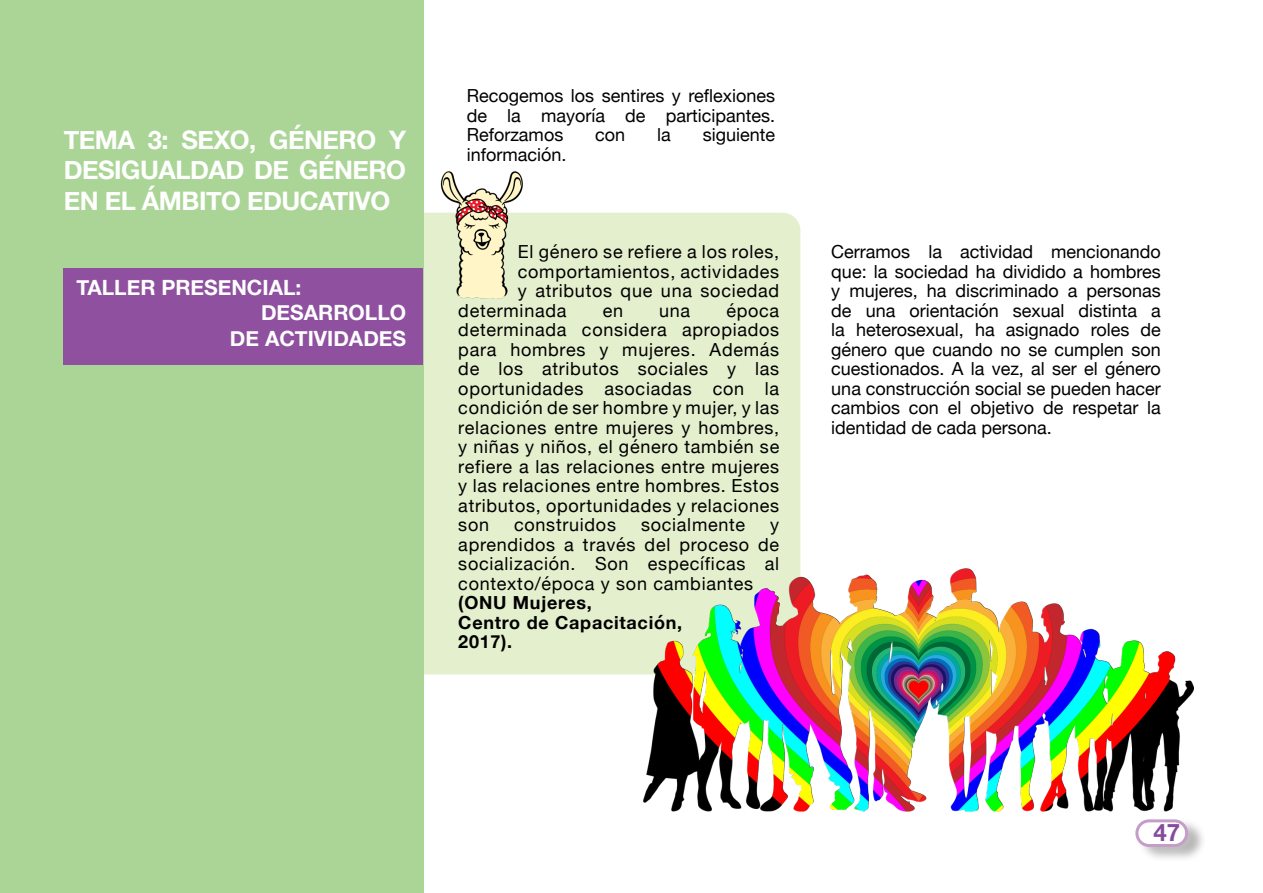
<style>
.page{position:relative;width:1263px;height:893px;background:#fff}
.page>*{position:absolute;margin:0;border:0;box-sizing:border-box;transform-origin:0 0}
.título{font:700 25.5px/30.6px "Helvetica Neue";letter-spacing:-.02em;color:#fff;text-align:justify}
.t1{font:700 24px "Helvetica Neue";color:#864c9c}
.subtítulo{font:700 21px "Helvetica Neue";color:#fff}
.recuadro_import{font:18px/19.5px "Helvetica Neue";letter-spacing:.04em;color:#000;text-align:justify}
.con_color{font:18px/19.5px "Helvetica Neue";color:#000;text-align:justify}
.anexos{font:18px/19.5px "Helvetica Neue";color:#000;text-align:justify}
.recuadro_import-2{font:700 18px "Helvetica Neue";letter-spacing:.04em;color:#000}
</style>
<div class="page">
<div style="left:1105px;top:789px;width:113px;height:88px;background:#fff;opacity:.75"></div>
<div style="left:1137px;top:821px;width:49px;height:24px;background:#fff;border-radius:12px"></div>
<div style="left:1135px;top:819px;width:53px;height:28px;border:3px solid #c59dc8;border-radius:12px"></div>
<div style="left:386px;top:213px;width:414px;height:461px;background:#e4efcd;border-radius:18px"></div>
<div style="left:0;top:0;width:423px;height:893px;background:#abd596"></div>
<div style="left:64px;top:268px;width:359px;height:97px;background:#8e509f"></div>
<img style="left:644px;top:552px;width:549px;height:275px">
<img style="left:436px;top:171px;width:90px;height:128px">
<p class="título" style="left:64px;top:125px;width:344px">TEMA 3: SEXO, GÉNERO Y DESIGUALDAD DE GÉNERO EN EL ÁMBITO EDUCATIVO</p>
<p class="subtítulo" style="left:77px;top:271px;width:226px">TALLER PRESENCIAL:</p>
<p class="subtítulo" style="left:261px;top:296px;width:147px">DESARROLLO</p>
<p class="subtítulo" style="left:230px;top:322px;width:178px">DE ACTIVIDADES</p>
<p class="anexos" style="left:467px;top:87px;width:310px">Recogemos los sentires y reflexiones de la mayoría de participantes.<br>Reforzamos</p>
<p class="anexos" style="left:595px;top:126px;width:32px">con</p>
<p class="anexos" style="left:657px;top:126px;width:15px">la</p>
<p class="anexos" style="left:703px;top:126px;width:74px">siguiente</p>
<p class="anexos" style="left:467px;top:145px;width:101px">información.</p>
<p class="recuadro_import" style="left:518px;top:243px;width:263px">El género se refiere a los roles, comportamientos, actividades y atributos que una sociedad</p>
<p class="recuadro_import" style="left:458px;top:301px;width:110px">determinada</p>
<p class="recuadro_import" style="left:603px;top:301px;width:22px">en</p>
<p class="recuadro_import" style="left:659px;top:301px;width:33px">una</p>
<p class="recuadro_import" style="left:458px;top:301px;width:322px;text-indent:268px">época determinada considera apropiados para hombres y mujeres. Además de los atributos sociales y las oportunidades asociadas con la condición de ser hombre y mujer, y las relaciones entre mujeres y hombres, y niñas y niños, el género también se refiere a las relaciones entre mujeres y las relaciones entre hombres. Estos atributos, oportunidades y relaciones son</p>
<p class="recuadro_import" style="left:514px;top:516px;width:103px">construidos</p>
<p class="recuadro_import" style="left:641px;top:516px;width:106px">socialmente</p>
<p class="recuadro_import" style="left:458px;top:516px;width:322px;text-indent:312px">y aprendidos a través del proceso de socialización. Son específicas al contexto/época y son cambiantes</p>
<p class="recuadro_import-2" style="left:458px;top:589px;width:135px">(ONU Mujeres,</p>
<p class="recuadro_import-2" style="left:458px;top:608px;width:225px">Centro de Capacitación,</p>
<p class="recuadro_import-2" style="left:458px;top:628px;width:55px">2017).</p>
<p class="con_color" style="left:831px;top:243px;width:331px">Cerramos la actividad mencionando que: la sociedad ha dividido a hombres y mujeres, ha discriminado a personas de una orientación sexual distinta a la heterosexual, ha asignado roles de género que cuando no se cumplen son cuestionados. A la vez, al ser el género una construcción social se pueden hacer cambios con el objetivo de respetar la identidad de cada persona.</p>
<h2 class="t1" style="left:1153px;top:814px;width:28px">47</h2>
</div>
